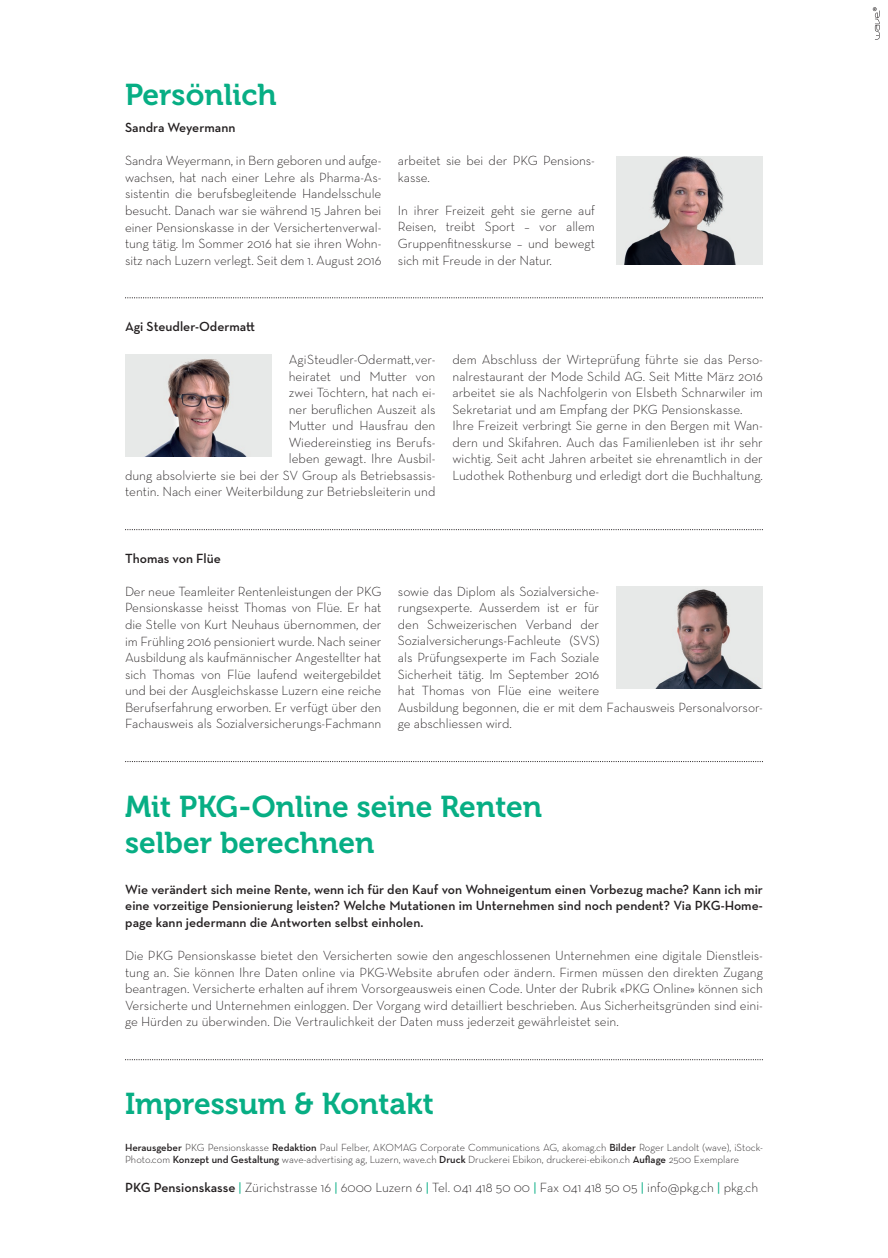
<style>
.page{position:relative;width:888px;height:1258px;background:#fff}
.page>*{position:absolute;margin:0;border:0;box-sizing:border-box;transform-origin:0 0}
.t1{font:30px/36px "Museo 700";color:#07ae84}
.t2{font:300 13.5px/16.5px "Neutraface Text";letter-spacing:-.005em;color:#231f20;text-align:justify}
.t3{font:600 13.5px/16.5px "Neutraface Text";color:#231f20;text-align:justify}
.t4{font:300 10.5px/12.6px "Neutraface Text";color:#231f20}
.s1{font-weight:600}
.s2{font-weight:400;color:#07ae84}
</style>
<div class="page">
<svg style="left:125px;top:297px;width:638px;height:1px"></svg>
<svg style="left:125px;top:529px;width:638px;height:1px"></svg>
<svg style="left:125px;top:1059px;width:638px;height:1px"></svg>
<img style="left:125px;top:355px;width:147px;height:102px">
<img style="left:616px;top:156px;width:147px;height:109px">
<img style="left:616px;top:587px;width:147px;height:102px">
<svg style="left:873px;top:7px;width:6px;height:33px"></svg>
<svg style="left:125px;top:761px;width:638px;height:1px"></svg>
<h1 class="t1" style="left:125px;top:77px;width:153px">Persönlich</h1>
<p class="t3" style="left:125px;top:119px;width:112px">Sandra Weyermann</p>
<p class="t2" style="left:125px;top:152px;width:258px">Sandra Weyermann, in Bern geboren und aufge&shy;wachsen, hat nach einer Lehre als Pharma-As&shy;sistentin die berufsbegleitende Handelsschule besucht. Danach war sie während 15 Jahren bei einer Pensionskasse in der Versichertenverwal&shy;tung tätig. Im Sommer 2016 hat sie ihren Wohn&shy;sitz nach Luzern verlegt. Seit dem 1. August 2016</p>
<p class="t2" style="left:398px;top:152px;width:199px">arbeitet sie bei der PKG Pensions&shy;kasse.</p>
<p class="t2" style="left:398px;top:202px;width:199px">In ihrer Freizeit geht sie gerne auf Reisen, treibt Sport – vor allem Gruppenfitnesskurse – und bewegt sich mit Freude in der Natur.</p>
<p class="t3" style="left:125px;top:318px;width:132px">Agi Steudler-Odermatt</p>
<p class="t2" style="left:125px;top:351px;width:312px;text-align:right">Agi Steudler-Odermatt, ver-<br>heiratet und Mutter von<br>zwei Töchtern, hat nach ei-<br>ner beruflichen Auszeit als<br>Mutter und Hausfrau den<br>Wiedereinstieg ins Berufs-<br>leben gewagt. Ihre Ausbil-<br>dung absolvierte sie bei der SV Group als Betriebsassis&shy;tentin. Nach einer Weiterbildung zur Betriebsleiterin und</p>
<p class="t2" style="left:452px;top:351px;width:312px;text-align:left">dem Abschluss der Wirteprüfung führte sie das Perso&shy;nalrestaurant der Mode Schild AG. Seit Mitte März 2016 arbeitet sie als Nachfolgerin von Elsbeth Schnarwiler im Sekretariat und am Empfang der PKG Pensionskasse.<br>Ihre Freizeit verbringt Sie gerne in den Bergen mit Wan&shy;dern und Skifahren. Auch das Familienleben ist ihr sehr wichtig. Seit acht Jahren arbeitet sie ehrenamtlich in der Ludothek Rothenburg und erledigt dort die Buchhaltung.</p>
<p class="t3" style="left:125px;top:550px;width:97px">Thomas von Flüe</p>
<p class="t2" style="left:125px;top:583px;width:258px">Der neue Teamleiter Rentenleistungen der PKG Pensionskasse heisst Thomas von Flüe. Er hat die Stelle von Kurt Neuhaus übernommen, der im Frühling 2016 pensioniert wurde. Nach seiner Ausbildung als kaufmännischer Angestellter hat sich Thomas von Flüe laufend weitergebildet und bei der Ausgleichskasse Luzern eine reiche Berufserfahrung erworben. Er verfügt über den Fachausweis als Sozialversicherungs-Fachmann</p>
<p class="t2" style="left:398px;top:583px;width:366px;text-align:left">sowie das Diplom als Sozialversiche-<br>rungsexperte. Ausserdem ist er für<br>den Schweizerischen Verband der Sozialversicherungs-Fachleute (SVS)<br>als Prüfungsexperte im Fach Soziale<br>Sicherheit tätig. Im September 2016<br>hat Thomas von Flüe eine weitere<br>Ausbildung begonnen, die er mit dem Fachausweis Personalvorsor&shy;ge abschliessen wird.</p>
<h1 class="t1" style="left:125px;top:789px;width:419px">Mit PKG-Online seine Renten selber berechnen</h1>
<p class="t3" style="left:125px;top:881px;width:639px">Wie verändert sich meine Rente, wenn ich für den Kauf von Wohneigentum einen Vorbezug mache? Kann ich mir eine vorzeitige Pensionierung leisten? Welche Mutationen im Unternehmen sind noch pendent? Via PKG-Home&shy;page kann jedermann die Antworten selbst einholen.</p>
<p class="t2" style="left:125px;top:947px;width:639px">Die PKG Pensionskasse bietet den Versicherten sowie den angeschlossenen Unternehmen eine digitale Dienstleis&shy;tung an. Sie können Ihre Daten online via PKG-Website abrufen oder ändern. Firmen müssen den direkten Zugang beantragen. Versicherte erhalten auf ihrem Vorsorgeausweis einen Code. Unter der Rubrik «PKG Online» können sich Versicherte und Unternehmen einloggen. Der Vorgang wird detailliert beschrieben. Aus Sicherheitsgründen sind eini&shy;ge Hürden zu überwinden. Die Vertraulichkeit der Daten muss jederzeit gewährleistet sein.</p>
<h1 class="t1" style="left:125px;top:1086px;width:310px">Impressum &amp; Kontakt</h1>
<p class="t4" style="left:125px;top:1140px;width:639px"><span class="s1">Herausgeber</span> PKG Pensionskasse <span class="s1">Redaktion</span> Paul Felber, AKOMAG Corporate Communications AG, akomag.ch <span class="s1">Bilder</span> Roger Landolt (wave), iStock-<br>Photo.com <span class="s1">Konzept und Gestaltung</span> wave-advertising ag, Luzern, wave.ch <span class="s1">Druck</span> Druckerei Ebikon, druckerei-ebikon.ch <span class="s1">Auflage</span> 2500 Exemplare</p>
<p class="t2" style="left:125px;top:1179px;width:635px"><span class="s1">PKG Pensionskasse</span> <span class="s2">|</span> Zürichstrasse 16 <span class="s2">|</span> 6000 Luzern 6 <span class="s2">|</span> Tel. 041 418 50 00 <span class="s2">|</span> Fax 041 418 50 05 <span class="s2">|</span> info@pkg.ch <span class="s2">|</span> pkg.ch</p>
</div>
